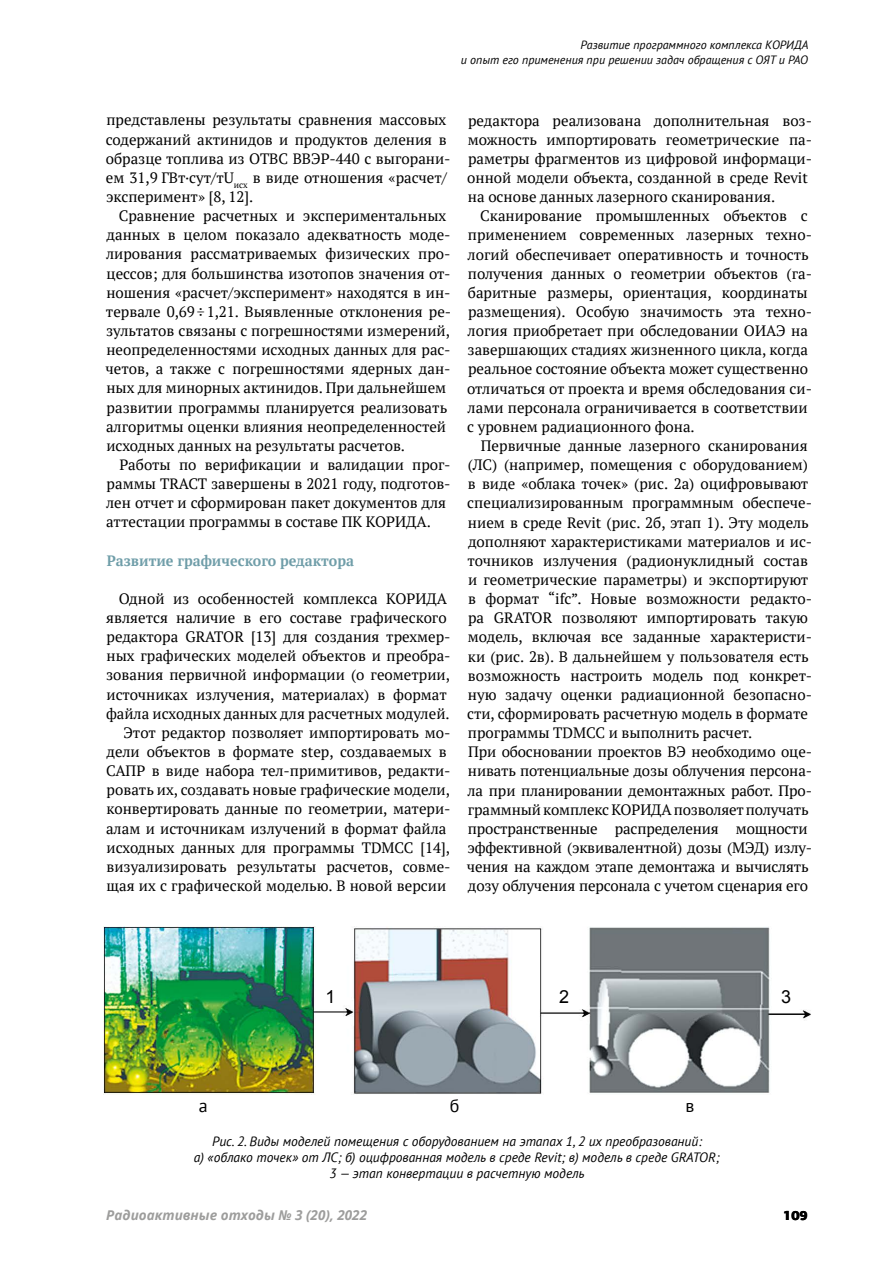
<style>
.page{position:relative;width:893px;height:1263px;background:#fff}
.page>*{position:absolute;margin:0;border:0;box-sizing:border-box;transform-origin:0 0}
.t1{font:18px "PT Sans";color:#000}
.t2{font:18px "Arial";color:#000}
.t3{font:15px/19.2px "PT Serif";color:#000}
.t4{font:700 15px "PT Serif";color:#709ea9;scale:.95 1}
.t5{font:italic 13.5px/16.2px "PT Sans";color:#000;text-align:center}
.t6{font:italic 700 13.5px "Noto Sans";color:#9d9d9c}
.t7{font:900 13.5px "PF Agora Sans Pro";color:#000}
.t8{font:italic 12px/14.4px "PT Sans";color:#000;text-align:right}
</style>
<div class="page">
<img style="left:104px;top:927px;width:707px;height:168px">
<p class="t8" style="left:461px;top:38px;width:349px">Развитие программного комплекса КОРИДА<br>и опыт его применения при решении задач обращения с ОЯТ и РАО</p>
<p class="t3" style="left:106px;top:110px;width:346px">представлены результаты сравнения массовых содержаний актинидов и продуктов деления в образце топлива из ОТВС ВВЭР-440 с выгорани&shy;ем 31,9 ГВт·сут/тU<sub>исх</sub> в виде отношения «расчет/ эксперимент» [8, 12].</p>
<p class="t3" style="left:105px;top:206px;width:347px;text-indent:13px">Сравнение расчетных и экспериментальных данных в целом показало адекватность моде&shy;лирования рассматриваемых физических про&shy;цессов; для большинства изотопов значения от&shy;ношения «расчет/эксперимент» находятся в ин&shy;тервале 0,69÷1,21. Выявленные отклонения ре&shy;зультатов связаны с погрешностями измерений, неопределенностями исходных данных для рас&shy;четов, а также с погрешностями ядерных дан&shy;ных для минорных актинидов. При дальнейшем развитии программы планируется реализовать алгоритмы оценки влияния неопределенностей исходных данных на результаты расчетов.</p>
<p class="t3" style="left:106px;top:455px;width:346px;text-indent:13px">Работы по верификации и валидации прог&shy;раммы TRACT завершены в 2021 году, подготов&shy;лен отчет и сформирован пакет документов для аттестации программы в составе ПК КОРИДА.</p>
<p class="t4" style="left:107px;top:550px;width:261px">Развитие графического редактора</p>
<p class="t3" style="left:106px;top:589px;width:346px;text-align:right">Одной из особенностей комплекса КОРИДА является наличие в его составе графического редактора GRATOR [13] для создания трехмер&shy;ных графических моделей объектов и преобра&shy;зования первичной информации (о геометрии, источниках излучения, материалах) в формат файла исходных данных для расчетных модулей.<br>Этот редактор позволяет импортировать мо&shy;дели объектов в формате step, создаваемых в САПР в виде набора тел-примитивов, редакти&shy;ровать их, создавать новые графические модели, конвертировать данные по геометрии, матери&shy;алам и источникам излучений в формат файла исходных данных для программы TDMCC [14], визуализировать результаты расчетов, совме&shy;щая их с графической моделью. В новой версии</p>
<p class="t3" style="left:467px;top:110px;width:346px">редактора реализована дополнительная воз&shy;можность импортировать геометрические па&shy;раметры фрагментов из цифровой информаци&shy;онной модели объекта, созданной в среде Revit на основе данных лазерного сканирования.</p>
<p class="t3" style="left:467px;top:206px;width:346px;text-indent:13px">Сканирование промышленных объектов с применением современных лазерных техно&shy;логий обеспечивает оперативность и точность получения данных о геометрии объектов (га&shy;баритные размеры, ориентация, координаты размещения). Особую значимость эта техно&shy;логия приобретает при обследовании ОИАЭ на завершающих стадиях жизненного цикла, когда реальное состояние объекта может существенно отличаться от проекта и время обследования си&shy;лами персонала ограничивается в соответствии с уровнем радиационного фона.</p>
<p class="t3" style="left:467px;top:436px;width:347px;text-indent:14px">Первичные данные лазерного сканирования (ЛС) (например, помещения с оборудованием) в виде «облака точек» (рис. 2а) оцифровывают специализированным программным обеспече&shy;нием в среде Revit (рис. 2б, этап 1). Эту модель дополняют характеристиками материалов и ис&shy;точников излучения (радионуклидный состав и геометрические параметры) и экспортируют в формат “ifc”. Новые возможности редакто&shy;ра GRATOR позволяют импортировать такую модель, включая все заданные характеристи&shy;ки (рис. 2в). В дальнейшем у пользователя есть возможность настроить модель под конкрет&shy;ную задачу оценки радиационной безопасно&shy;сти, сформировать расчетную модель в формате программы TDMCC и выполнить расчет.<br>При обосновании проектов ВЭ необходимо оце&shy;нивать потенциальные дозы облучения персона&shy;ла при планировании демонтажных работ. Про&shy;граммный комплекс КОРИДА позволяет получать пространственные распределения мощности эффективной (эквивалентной) дозы (МЭД) излу&shy;чения на каждом этапе демонтажа и вычислять дозу облучения персонала с учетом сценария его</p>
<p class="t2" style="left:325px;top:985px;width:12px">1</p>
<p class="t2" style="left:559px;top:985px;width:12px">2</p>
<p class="t2" style="left:781px;top:985px;width:12px">3</p>
<p class="t1" style="left:199px;top:1094px;width:10px">а</p>
<p class="t1" style="left:450px;top:1094px;width:11px">б</p>
<p class="t1" style="left:685px;top:1094px;width:10px">в</p>
<p class="t5" style="left:194px;top:1132px;width:527px">Рис. 2. Виды моделей помещения с оборудованием на этапах 1, 2 их преобразований:<br>а) «облако точек» от ЛС; б) оцифрованная модель в среде Revit; в) модель в среде GRATOR;<br>3 — этап конвертации в расчетную модель</p>
<p class="t6" style="left:106px;top:1206px;width:262px">Радиоактивные отходы № 3 (20), 2022</p>
<p class="t7" style="left:783px;top:1207px;width:26px">109</p>
</div>
